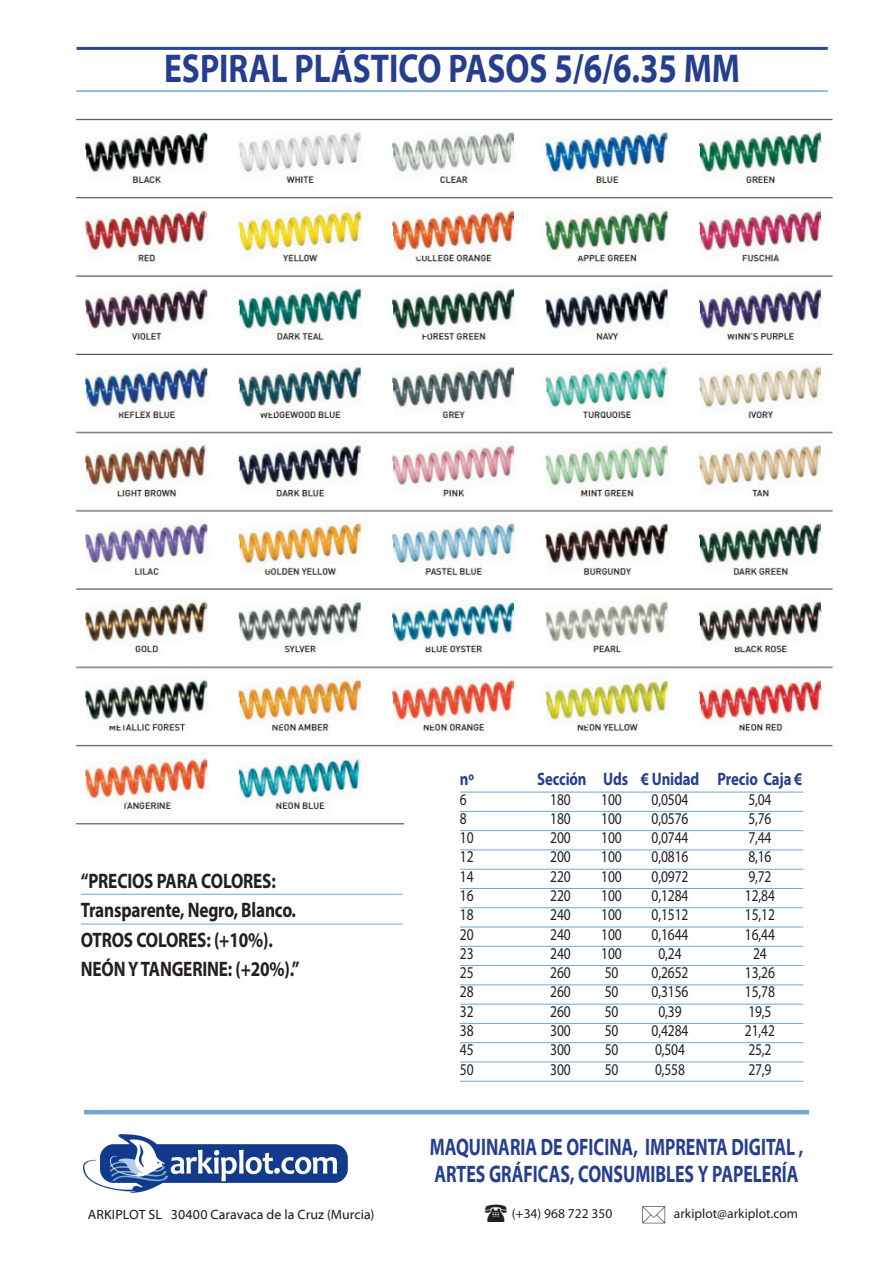
<style>
.page{position:relative;width:893px;height:1263px;background:#fff}
.page>*{position:absolute;margin:0;border:0;box-sizing:border-box;transform-origin:0 0}
.tituloSección{font:700 40.5px "Myriad Web Pro";color:#253f8e;scale:.8 1}
.t1{font:700 24px/26.7px "Myriad Web Pro";color:#253f8e;scale:.72 1}
.lista{font:700 21px/28.5px "Myriad Pro";letter-spacing:-.01em;color:#231f20;scale:.82 1}
.lista_-_Cabeza{font:700 18px "Myriad Pro";letter-spacing:-.01em;color:#253f8e;scale:.82 1}
.lista-2{font:16.5px "Myriad Pro";letter-spacing:-.01em;color:#231f20;scale:.82 1}
.t2{font:13.5px "Myriad Web Pro";letter-spacing:.005em;color:#231f20}
.t3{font:13.5px "Myriad Pro";color:#231f20}
</style>
<div class="page">
<img style="left:84px;top:1135px;width:264px;height:58px">
<hr style="left:84px;top:1110px;width:725px;height:4px;background:#72a7d0">
<svg style="left:642px;top:1206px;width:23px;height:17px"></svg>
<img style="left:75px;top:118px;width:758px;height:707px">
<div style="left:404px;top:765px;width:453px;height:68px;background:#fff;border:2px solid #fff"></div>
<hr style="left:77px;top:47px;width:751px;height:3px;background:#2b439b">
<hr style="left:77px;top:90px;width:751px;height:2px;background:#72a7d0">
<hr style="left:460px;top:792px;width:374px;height:1px;background:#72a7d0">
<hr style="left:460px;top:811px;width:374px;height:1px;background:#72a7d0">
<hr style="left:460px;top:830px;width:374px;height:1px;background:#72a7d0">
<hr style="left:460px;top:849px;width:374px;height:1px;background:#72a7d0">
<hr style="left:460px;top:869px;width:374px;height:1px;background:#72a7d0">
<hr style="left:460px;top:888px;width:374px;height:1px;background:#72a7d0">
<hr style="left:460px;top:907px;width:374px;height:1px;background:#72a7d0">
<hr style="left:460px;top:927px;width:374px;height:1px;background:#72a7d0">
<hr style="left:460px;top:946px;width:374px;height:1px;background:#72a7d0">
<hr style="left:460px;top:965px;width:374px;height:1px;background:#72a7d0">
<hr style="left:460px;top:984px;width:374px;height:1px;background:#72a7d0">
<hr style="left:460px;top:1004px;width:374px;height:1px;background:#72a7d0">
<hr style="left:460px;top:1023px;width:374px;height:1px;background:#72a7d0">
<hr style="left:460px;top:1042px;width:374px;height:1px;background:#72a7d0">
<hr style="left:460px;top:1061px;width:374px;height:1px;background:#72a7d0">
<hr style="left:460px;top:1081px;width:374px;height:1px;background:#72a7d0">
<div style="left:803px;top:758px;width:54px;height:343px;background:#fff"></div>
<hr style="left:81px;top:894px;width:322px;height:1px;background:#72a7d0">
<hr style="left:81px;top:924px;width:322px;height:1px;background:#72a7d0">
<p class="tituloSección" style="left:164px;top:46px;width:722px">ESPIRAL PLÁSTICO PASOS 5/6/6.35 MM</p>
<p class="lista" style="left:81px;top:865px;width:239px">“PRECIOS PARA COLORES:</p>
<p class="lista" style="left:81px;top:895px;width:264px">Transparente, Negro, Blanco.</p>
<p class="lista" style="left:81px;top:925px;width:268px">OTROS COLORES: (+10%).<br>NEÓN Y TANGERINE: (+20%).”</p>
<p class="lista_-_Cabeza" style="left:460px;top:767px;width:19px">nº</p>
<p class="lista_-_Cabeza" style="left:537px;top:767px;width:325px">Sección Uds € Unidad Precio Caja €</p>
<p class="lista-2" style="left:460px;top:789px;width:10px">6</p>
<p class="lista-2" style="left:550px;top:789px;width:27px">180</p>
<p class="lista-2" style="left:601px;top:789px;width:27px">100</p>
<p class="lista-2" style="left:652px;top:789px;width:46px">0,0504</p>
<p class="lista-2" style="left:748px;top:789px;width:30px">5,04</p>
<p class="lista-2" style="left:460px;top:808px;width:10px">8</p>
<p class="lista-2" style="left:550px;top:808px;width:27px">180</p>
<p class="lista-2" style="left:601px;top:808px;width:27px">100</p>
<p class="lista-2" style="left:652px;top:808px;width:46px">0,0576</p>
<p class="lista-2" style="left:748px;top:808px;width:30px">5,76</p>
<p class="lista-2" style="left:460px;top:827px;width:18px">10</p>
<p class="lista-2" style="left:550px;top:827px;width:27px">200</p>
<p class="lista-2" style="left:601px;top:827px;width:27px">100</p>
<p class="lista-2" style="left:652px;top:827px;width:46px">0,0744</p>
<p class="lista-2" style="left:748px;top:827px;width:30px">7,44</p>
<p class="lista-2" style="left:460px;top:847px;width:18px">12</p>
<p class="lista-2" style="left:550px;top:847px;width:27px">200</p>
<p class="lista-2" style="left:601px;top:847px;width:27px">100</p>
<p class="lista-2" style="left:652px;top:847px;width:46px">0,0816</p>
<p class="lista-2" style="left:748px;top:847px;width:30px">8,16</p>
<p class="lista-2" style="left:460px;top:866px;width:18px">14</p>
<p class="lista-2" style="left:550px;top:866px;width:27px">220</p>
<p class="lista-2" style="left:601px;top:866px;width:27px">100</p>
<p class="lista-2" style="left:652px;top:866px;width:46px">0,0972</p>
<p class="lista-2" style="left:748px;top:866px;width:30px">9,72</p>
<p class="lista-2" style="left:460px;top:885px;width:18px">16</p>
<p class="lista-2" style="left:550px;top:885px;width:27px">220</p>
<p class="lista-2" style="left:601px;top:885px;width:27px">100</p>
<p class="lista-2" style="left:652px;top:885px;width:46px">0,1284</p>
<p class="lista-2" style="left:745px;top:885px;width:38px">12,84</p>
<p class="lista-2" style="left:460px;top:904px;width:18px">18</p>
<p class="lista-2" style="left:550px;top:904px;width:27px">240</p>
<p class="lista-2" style="left:601px;top:904px;width:27px">100</p>
<p class="lista-2" style="left:652px;top:904px;width:46px">0,1512</p>
<p class="lista-2" style="left:745px;top:904px;width:38px">15,12</p>
<p class="lista-2" style="left:460px;top:924px;width:18px">20</p>
<p class="lista-2" style="left:550px;top:924px;width:27px">240</p>
<p class="lista-2" style="left:601px;top:924px;width:27px">100</p>
<p class="lista-2" style="left:652px;top:924px;width:46px">0,1644</p>
<p class="lista-2" style="left:745px;top:924px;width:38px">16,44</p>
<p class="lista-2" style="left:460px;top:943px;width:18px">23</p>
<p class="lista-2" style="left:550px;top:943px;width:27px">240</p>
<p class="lista-2" style="left:601px;top:943px;width:27px">100</p>
<p class="lista-2" style="left:658px;top:943px;width:30px">0,24</p>
<p class="lista-2" style="left:753px;top:943px;width:18px">24</p>
<p class="lista-2" style="left:460px;top:962px;width:18px">25</p>
<p class="lista-2" style="left:550px;top:962px;width:27px">260</p>
<p class="lista-2" style="left:605px;top:962px;width:18px">50</p>
<p class="lista-2" style="left:652px;top:962px;width:46px">0,2652</p>
<p class="lista-2" style="left:745px;top:962px;width:38px">13,26</p>
<p class="lista-2" style="left:460px;top:982px;width:18px">28</p>
<p class="lista-2" style="left:550px;top:982px;width:27px">260</p>
<p class="lista-2" style="left:605px;top:982px;width:18px">50</p>
<p class="lista-2" style="left:652px;top:982px;width:46px">0,3156</p>
<p class="lista-2" style="left:745px;top:982px;width:38px">15,78</p>
<p class="lista-2" style="left:460px;top:1001px;width:18px">32</p>
<p class="lista-2" style="left:550px;top:1001px;width:27px">260</p>
<p class="lista-2" style="left:605px;top:1001px;width:18px">50</p>
<p class="lista-2" style="left:658px;top:1001px;width:30px">0,39</p>
<p class="lista-2" style="left:748px;top:1001px;width:30px">19,5</p>
<p class="lista-2" style="left:460px;top:1020px;width:18px">38</p>
<p class="lista-2" style="left:550px;top:1020px;width:27px">300</p>
<p class="lista-2" style="left:605px;top:1020px;width:18px">50</p>
<p class="lista-2" style="left:652px;top:1020px;width:46px">0,4284</p>
<p class="lista-2" style="left:745px;top:1020px;width:38px">21,42</p>
<p class="lista-2" style="left:460px;top:1039px;width:18px">45</p>
<p class="lista-2" style="left:550px;top:1039px;width:27px">300</p>
<p class="lista-2" style="left:605px;top:1039px;width:18px">50</p>
<p class="lista-2" style="left:655px;top:1039px;width:38px">0,504</p>
<p class="lista-2" style="left:748px;top:1039px;width:30px">25,2</p>
<p class="lista-2" style="left:460px;top:1059px;width:18px">50</p>
<p class="lista-2" style="left:550px;top:1059px;width:27px">300</p>
<p class="lista-2" style="left:605px;top:1059px;width:18px">50</p>
<p class="lista-2" style="left:655px;top:1059px;width:38px">0,558</p>
<p class="lista-2" style="left:748px;top:1059px;width:30px">27,9</p>
<h2 class="t1" style="left:430px;top:1134px;width:521px">MAQUINARIA DE OFICINA, IMPRENTA DIGITAL ,<br>ARTES GRÁFICAS, CONSUMIBLES Y PAPELERÍA</h2>
<p class="t2" style="left:88px;top:1207px;width:288px">ARKIPLOT SL 30400 Caravaca de la Cruz (Murcia)</p>
<p class="t3" style="left:512px;top:1205px;width:102px">(+34) 968 722 350</p>
<p class="t3" style="left:674px;top:1205px;width:126px">arkiplot@arkiplot.com</p>
</div>
